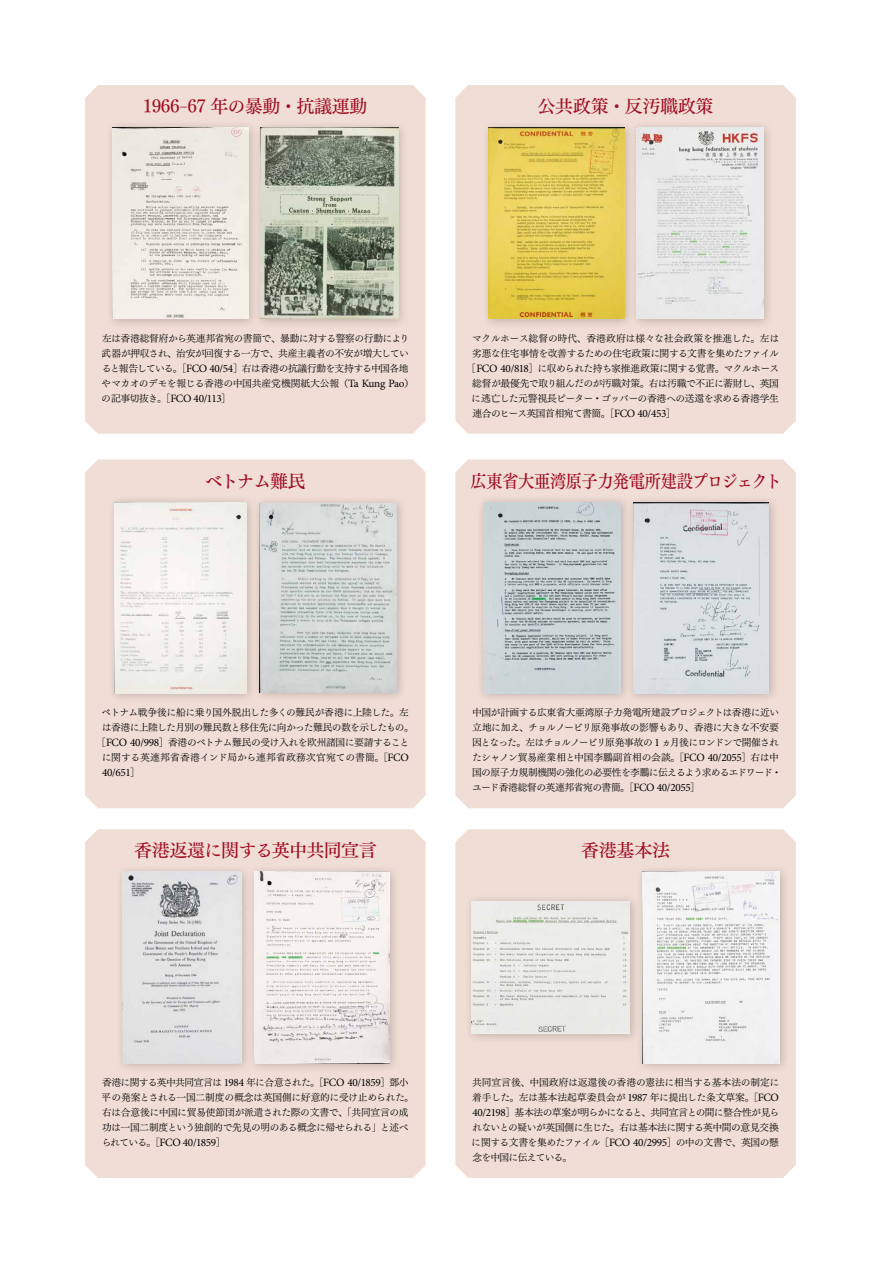
<style>
.page{position:relative;width:881px;height:1263px;background:#fff}
.page>*{position:absolute;margin:0;border:0;box-sizing:border-box;transform-origin:0 0}
.t1{font:18px "Tsuku Min Pr 5 N D";letter-spacing:-.025em;color:#a00c23}
.t2{font:18px "Tsuku Min Pr 5 N D";letter-spacing:-.025em;color:#a00c23;scale:.9 1}
.t3{font:18px "Tsuku Min Pr 5 N D";letter-spacing:-.045em;color:#a00c23}
.t4{font:11.25px "Minion Pro";letter-spacing:-.035em;color:#000}
.t5{font:9.75px/15px "Tsuku Min Pr 5 N R";letter-spacing:-.045em;color:#000}
.t6{font:9.75px "Tsuku Min Pr 5 N R";letter-spacing:-.015em;color:#000}
.s1{font-family:"Minion Pro";font-size:11.25px}
.s2{font-family:"Tsuku Min Pr 5 N R";font-size:9.75px}
</style>
<div class="page">
<div style="left:85px;top:85px;width:340px;height:349px;background:#f0ddd5"></div>
<div style="left:455px;top:85px;width:340px;height:349px;background:#f0ddd5"></div>
<div style="left:85px;top:459px;width:340px;height:349px;background:#f0ddd5"></div>
<div style="left:455px;top:459px;width:340px;height:349px;background:#f0ddd5"></div>
<div style="left:85px;top:829px;width:340px;height:349px;background:#f0ddd5"></div>
<div style="left:455px;top:829px;width:340px;height:349px;background:#f0ddd5"></div>
<div style="left:105px;top:120px;width:154px;height:210px;background:#000;opacity:.2"></div>
<img style="left:112px;top:128px;width:136px;height:191px">
<div style="left:253px;top:120px;width:156px;height:210px;background:#000;opacity:.2"></div>
<img style="left:261px;top:128px;width:137px;height:191px">
<div style="left:480px;top:120px;width:154px;height:210px;background:#000;opacity:.2"></div>
<img style="left:488px;top:128px;width:135px;height:191px">
<div style="left:629px;top:120px;width:145px;height:210px;background:#000;opacity:.2"></div>
<img style="left:636px;top:128px;width:127px;height:191px">
<div style="left:107px;top:494px;width:150px;height:210px;background:#000;opacity:.2"></div>
<img style="left:115px;top:502px;width:131px;height:191px">
<div style="left:252px;top:496px;width:155px;height:207px;background:#000;opacity:.2"></div>
<img style="left:259px;top:503px;width:137px;height:189px">
<div style="left:475px;top:494px;width:156px;height:210px;background:#000;opacity:.2"></div>
<img style="left:483px;top:502px;width:137px;height:191px">
<div style="left:625px;top:494px;width:154px;height:210px;background:#000;opacity:.2"></div>
<img style="left:633px;top:502px;width:135px;height:191px">
<div style="left:115px;top:864px;width:137px;height:210px;background:#000;opacity:.2"></div>
<img style="left:122px;top:872px;width:120px;height:191px">
<div style="left:247px;top:864px;width:153px;height:210px;background:#000;opacity:.2"></div>
<img style="left:254px;top:872px;width:135px;height:191px">
<div style="left:464px;top:894px;width:176px;height:150px;background:#000;opacity:.2"></div>
<img style="left:471px;top:901px;width:158px;height:133px">
<div style="left:634px;top:864px;width:156px;height:210px;background:#000;opacity:.2"></div>
<img style="left:642px;top:872px;width:137px;height:191px">
<h1 class="t1" style="left:143px;top:90px;width:226px">1966–67 年の暴動・抗議運動</h1>
<h1 class="t1" style="left:537px;top:90px;width:177px">公共政策・反汚職政策</h1>
<p class="t5" style="left:102px;top:329px;width:313px">左は香港総督府から英連邦省宛の書簡で、暴動に対する警察の行動により武器が押収され、治安が回復する一方で、共産主義者の不安が増大していると報告している。［<span class="s1">FCO 40/54</span>］右は香港の抗議行動を支持する中国各地やマカオのデモを報じる香港の中国共産党機関紙大公報（<span class="s1">Ta Kung Pao</span>）の記事切抜き。［<span class="s1">FCO 40/113</span>］</p>
<p class="t6" style="left:472px;top:329px;width:308px">マクルホース総督の時代、香港政府は様々な社会政策を推進した。左は</p>
<p class="t5" style="left:472px;top:344px;width:308px">劣悪な住宅事情を改善するための住宅政策に関する文書を集めたファイル</p>
<p class="t5" style="left:467px;top:359px;width:314px">［<span class="s1">FCO 40/818</span>］に収められた持ち家推進政策に関する覚書。マクルホース</p>
<p class="t5" style="left:472px;top:374px;width:308px">総督が最優先で取り組んだのが汚職対策。右は汚職で不正に蓄財し、英国</p>
<p class="t5" style="left:471px;top:389px;width:308px">に逃亡した元警視長ピーター・ゴッバーの香港への送還を求める香港学生</p>
<p class="t5" style="left:472px;top:404px;width:205px">連合のヒース英国首相宛て書簡。［<span class="s1">FCO 40/453</span>］</p>
<h1 class="t1" style="left:204px;top:465px;width:103px">ベトナム難民</h1>
<h1 class="t2" style="left:470px;top:465px;width:347px">広東省大亜湾原子力発電所建設プロジェクト</h1>
<p class="t5" style="left:97px;top:704px;width:318px;text-align:center">ベトナム戦争後に船に乗り国外脱出した多くの難民が香港に上陸した。左は香港に上陸した月別の難民数と移住先に向かった難民の数を示したもの。［<span class="s1">FCO 40/998</span>］香港のベトナム難民の受け入れを欧州諸国に要請することに関する英連邦省香港インド局から連邦省政務次官宛ての書簡。［<span class="s1">FCO</span></p>
<p class="t4" style="left:102px;top:765px;width:39px">40/651<span class="s2">］</span></p>
<p class="t5" style="left:472px;top:704px;width:311px">中国が計画する広東省大亜湾原子力発電所建設プロジェクトは香港に近い立地に加え、チョルノービリ原発事故の影響もあり、香港に大きな不安要因となった。左はチョルノービリ原発事故の <span class="s1">1</span> ヵ月後にロンドンで開催されたシャノン貿易産業相と中国李鵬副首相の会談。［<span class="s1">FCO 40/2055</span>］右は中国の原子力規制機関の強化の必要性を李鵬に伝えるよう求めるエドワード・ユード香港総督の英連邦省宛の書簡。［<span class="s1">FCO 40/2055</span>］</p>
<h1 class="t3" style="left:134px;top:834px;width:244px">香港返還に関する英中共同宣言</h1>
<h1 class="t1" style="left:581px;top:834px;width:90px">香港基本法</h1>
<p class="t5" style="left:102px;top:1073px;width:313px">香港に関する英中共同宣言は <span class="s1">1984</span> 年に合意された。［<span class="s1">FCO 40/1859</span>］鄧小平の発案とされる一国二制度の概念は英国側に好意的に受け止められた。右は合意後に中国に貿易使節団が派遣された際の文書で、「共同宣言の成功は一国二制度という独創的で先見の明のある概念に帰せられる」と述べ</p>
<p class="t4" style="left:101px;top:1135px;width:126px"><span class="s2">られている。［</span>FCO 40/1859<span class="s2">］</span></p>
<p class="t5" style="left:471px;top:1073px;width:309px;text-align:justify">共同宣言後、中国政府は返還後の香港の憲法に相当する基本法の制定に着手した。左は基本法起草委員会が <span class="s1">1987</span> 年に提出した条文草案。［<span class="s1">FCO 40/2198</span>］基本法の草案が明らかになると、共同宣言との間に整合性が見られないとの疑いが英国側に生じた。右は基本法に関する英中間の意見交換に関する文書を集めたファイル［<span class="s1">FCO 40/2995</span>］の中の文書で、英国の懸念を中国に伝えている。</p>
</div>
